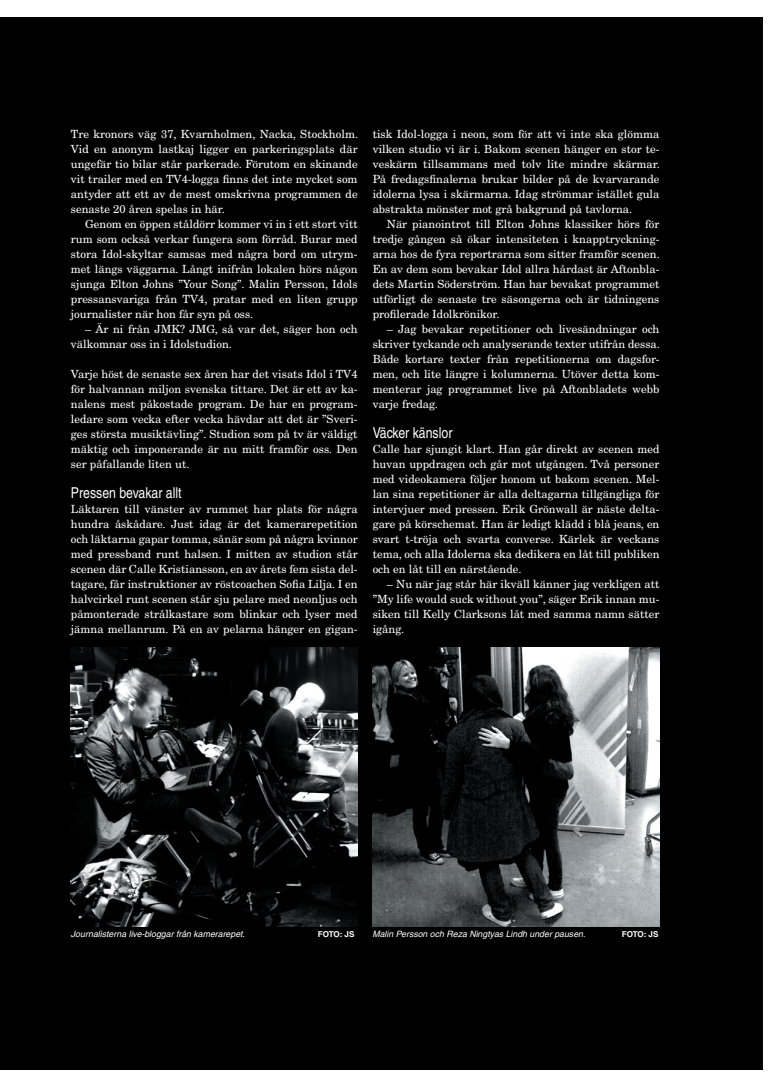
<style>
.page{position:relative;width:780px;height:1088px;background:#fff}
.page>*{position:absolute;margin:0;border:0;box-sizing:border-box;transform-origin:0 0}
.t1{font:condensed 15px "Helvetica";color:#fff}
.t2{font:11.25px/15px "New Century Schlbk";color:#fff;text-align:justify}
.t3{font:italic 8.75px "Helvetica";color:#fff}
.t4{font:700 8.12px "Helvetica";letter-spacing:-.02em;color:#fff}
</style>
<div class="page">
<div style="left:0;top:18px;width:762px;height:1052px;background:#000"></div>
<img style="left:71px;top:647px;width:286px;height:279px">
<img style="left:372px;top:647px;width:287px;height:279px">
<p class="t2" style="left:71px;top:126px;width:289px">Tre kronors väg 37, Kvarnholmen, Nacka, Stockholm.<br>Vid en anonym lastkaj ligger en parkeringsplats där ungefär tio bilar står parkerade. Förutom en skinande vit trailer med en TV4-logga finns det inte mycket som antyder att ett av de mest omskrivna programmen de senaste 20 åren spelas in här.</p>
<p class="t2" style="left:71px;top:216px;width:288px;text-indent:14px">Genom en öppen ståldörr kommer vi in i ett stort vitt rum som också verkar fungera som förråd. Burar med stora Idol-skyltar samsas med några bord om utrym&shy;met längs väggarna. Långt inifrån lokalen hörs någon sjunga Elton Johns ”Your Song”. Malin Persson, Idols pressansvariga från TV4, pratar med en liten grupp journalister när hon får syn på oss.</p>
<p class="t2" style="left:71px;top:321px;width:288px;text-indent:14px">– Är ni från JMK? JMG, så var det, säger hon och välkomnar oss in i Idolstudion.</p>
<p class="t2" style="left:71px;top:366px;width:288px">Varje höst de senaste sex åren har det visats Idol i TV4 för halvannan miljon svenska tittare. Det är ett av ka&shy;nalens mest påkostade program. De har en program&shy;ledare som vecka efter vecka hävdar att det är ”Sveri&shy;ges största musiktävling”. Studion som på tv är väldigt mäktig och imponerande är nu mitt framför oss. Den ser påfallande liten ut.</p>
<h1 class="t1" style="left:71px;top:484px;width:112px">Pressen bevakar allt</h1>
<p class="t2" style="left:71px;top:501px;width:288px">Läktaren till vänster av rummet har plats för några hundra åskådare. Just idag är det kamerarepetition och läktarna gapar tomma, sånär som på några kvinnor med pressband runt halsen. I mitten av studion står scenen där Calle Kristiansson, en av årets fem sista del&shy;tagare, får instruktioner av röstcoachen Sofia Lilja. I en halvcirkel runt scenen står sju pelare med neonljus och påmonterade strålkastare som blinkar och lyser med jämna mellanrum. På en av pelarna hänger en gigan-</p>
<p class="t2" style="left:372px;top:126px;width:289px">tisk Idol-logga i neon, som för att vi inte ska glömma vilken studio vi är i. Bakom scenen hänger en stor te&shy;veskärm tillsammans med tolv lite mindre skärmar.<br>På fredagsfinalerna brukar bilder på de kvarvarande idolerna lysa i skärmarna. Idag strömmar istället gula abstrakta mönster mot grå bakgrund på tavlorna.</p>
<p class="t2" style="left:372px;top:216px;width:289px;text-indent:14px">När pianointrot till Elton Johns klassiker hörs för tredje gången så ökar intensiteten i knapptryckning&shy;arna hos de fyra reportrarna som sitter framför scenen.<br>En av dem som bevakar Idol allra hårdast är Aftonbla&shy;dets Martin Söderström. Han har bevakat programmet utförligt de senaste tre säsongerna och är tidningens profilerade Idolkrönikor.</p>
<p class="t2" style="left:372px;top:321px;width:289px;text-indent:14px">– Jag bevakar repetitioner och livesändningar och skriver tyckande och analyserande texter utifrån dessa.<br>Både kortare texter från repetitionerna om dagsfor&shy;men, och lite längre i kolumnerna. Utöver detta kom&shy;menterar jag programmet live på Aftonbladets webb varje fredag.</p>
<h1 class="t1" style="left:372px;top:424px;width:81px">Väcker känslor</h1>
<p class="t2" style="left:372px;top:441px;width:288px">Calle har sjungit klart. Han går direkt av scenen med huvan uppdragen och går mot utgången. Två personer med videokamera följer honom ut bakom scenen. Mel&shy;lan sina repetitioner är alla deltagarna tillgängliga för intervjuer med pressen. Erik Grönwall är näste delta&shy;gare på körschemat. Han är ledigt klädd i blå jeans, en svart t-tröja och svarta converse. Kärlek är veckans tema, och alla Idolerna ska dedikera en låt till publiken och en låt till en närstående.</p>
<p class="t2" style="left:372px;top:576px;width:288px;text-indent:14px">– Nu när jag står här ikväll känner jag verkligen att ”My life would suck without you”, säger Erik innan mu&shy;siken till Kelly Clarksons låt med samma namn sätter igång.</p>
<p class="t3" style="left:71px;top:929px;width:176px">Journalisterna live-bloggar från kamerarepet.</p>
<p class="t4" style="left:318px;top:929px;width:38px">FOTO: JS</p>
<p class="t3" style="left:372px;top:929px;width:214px">Malin Persson och Reza Ningtyas Lindh under pausen.</p>
<p class="t4" style="left:622px;top:929px;width:38px">FOTO: JS</p>
</div>
